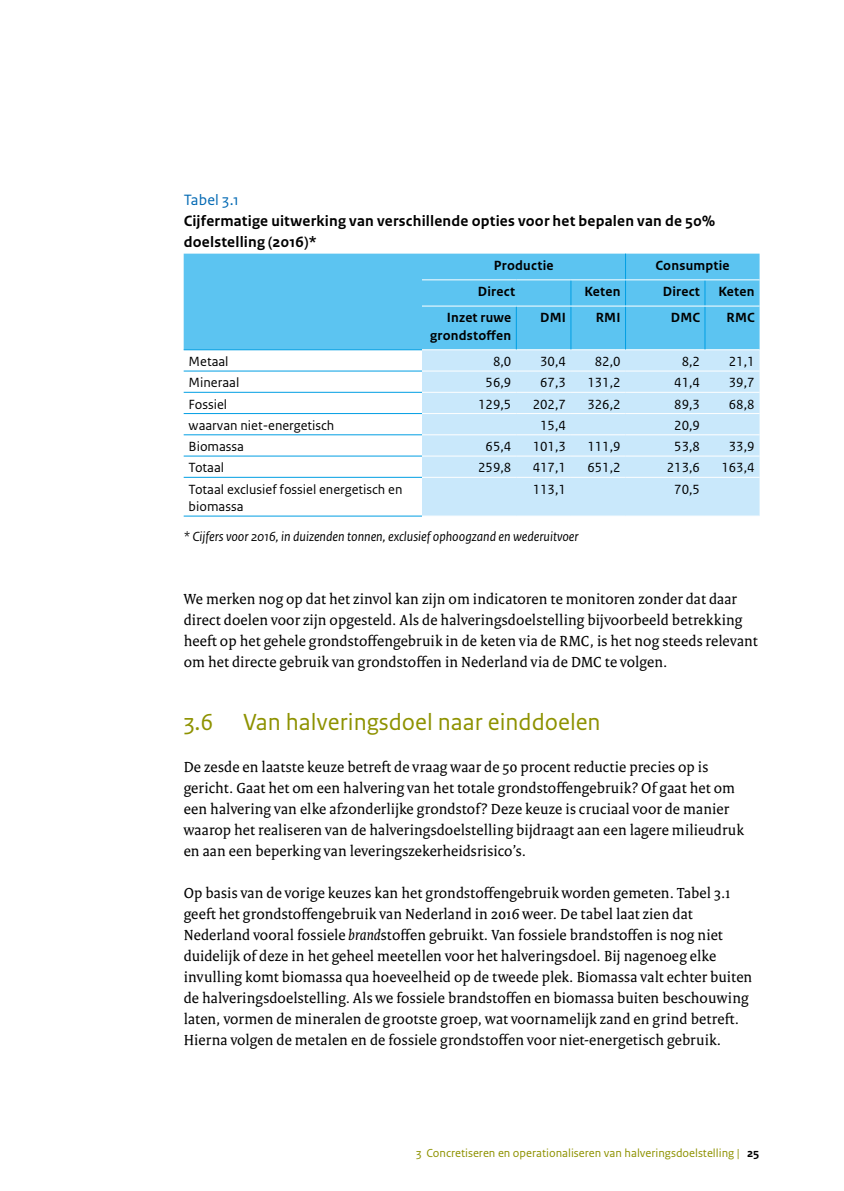
<style>
.page{position:relative;width:844px;height:1191px;background:#fff}
.page>*{position:absolute;margin:0;border:0;box-sizing:border-box;transform-origin:0 0}
.H2_Verdieping_-_GROE{font:24.5px "Rijksoverheid Sans Text";color:#8e9200}
.t1{font:15.75px/21px "Rijksoverheid Serif";letter-spacing:.01em;color:#000}
.Caption_T{font:700 15.75px/21px "Rijksoverheid Sans Text";letter-spacing:.015em;color:#000}
.Label_T{font:15.75px "Rijksoverheid Sans Text";letter-spacing:.01em;color:#0068b3}
.N_T{font:14px/17.5px "Rijksoverheid Sans Text";color:#000}
.H1_C_T{font:700 14px/17.5px "Rijksoverheid Sans Text";letter-spacing:.015em;color:#000;text-align:right}
.Fotobijschrift{font:italic 14px "Rijksoverheid Sans Text";color:#000}
.t2{font:12.25px "Rijksoverheid Sans Text";color:#8e9200}
.s1{font-style:italic}
.s2{font-weight:700;color:#000}
</style>
<div class="page">
<div style="left:184px;top:254px;width:575px;height:95px;background:#5cc4f1"></div>
<div style="left:422px;top:350px;width:337px;height:165px;background:#c9e8fb"></div>
<hr style="left:184px;top:370px;width:238px;height:1px;background:#009ee3">
<hr style="left:184px;top:392px;width:238px;height:1px;background:#009ee3">
<hr style="left:184px;top:413px;width:238px;height:1px;background:#009ee3">
<hr style="left:184px;top:434px;width:238px;height:1px;background:#009ee3">
<hr style="left:184px;top:455px;width:238px;height:1px;background:#009ee3">
<hr style="left:184px;top:477px;width:238px;height:1px;background:#009ee3">
<hr style="left:422px;top:370px;width:94px;height:1px;background:#fff">
<hr style="left:516px;top:370px;width:54px;height:1px;background:#fff">
<hr style="left:570px;top:370px;width:55px;height:1px;background:#fff">
<hr style="left:625px;top:370px;width:79px;height:1px;background:#fff">
<hr style="left:704px;top:370px;width:55px;height:1px;background:#fff">
<hr style="left:422px;top:392px;width:94px;height:1px;background:#fff">
<hr style="left:516px;top:392px;width:54px;height:1px;background:#fff">
<hr style="left:570px;top:392px;width:55px;height:1px;background:#fff">
<hr style="left:625px;top:392px;width:79px;height:1px;background:#fff">
<hr style="left:704px;top:392px;width:55px;height:1px;background:#fff">
<hr style="left:422px;top:413px;width:94px;height:1px;background:#fff">
<hr style="left:516px;top:413px;width:54px;height:1px;background:#fff">
<hr style="left:570px;top:413px;width:55px;height:1px;background:#fff">
<hr style="left:625px;top:413px;width:79px;height:1px;background:#fff">
<hr style="left:704px;top:413px;width:55px;height:1px;background:#fff">
<hr style="left:422px;top:434px;width:94px;height:1px;background:#fff">
<hr style="left:516px;top:434px;width:54px;height:1px;background:#fff">
<hr style="left:570px;top:434px;width:55px;height:1px;background:#fff">
<hr style="left:625px;top:434px;width:79px;height:1px;background:#fff">
<hr style="left:704px;top:434px;width:55px;height:1px;background:#fff">
<hr style="left:422px;top:455px;width:94px;height:1px;background:#fff">
<hr style="left:516px;top:455px;width:54px;height:1px;background:#fff">
<hr style="left:570px;top:455px;width:55px;height:1px;background:#fff">
<hr style="left:625px;top:455px;width:79px;height:1px;background:#fff">
<hr style="left:704px;top:455px;width:55px;height:1px;background:#fff">
<hr style="left:422px;top:477px;width:94px;height:1px;background:#fff">
<hr style="left:516px;top:477px;width:54px;height:1px;background:#fff">
<hr style="left:570px;top:477px;width:55px;height:1px;background:#fff">
<hr style="left:625px;top:477px;width:79px;height:1px;background:#fff">
<hr style="left:704px;top:477px;width:55px;height:1px;background:#fff">
<hr style="left:184px;top:515px;width:238px;height:1px;background:#009ee3">
<hr style="left:184px;top:349px;width:238px;height:1px;background:#009ee3">
<svg style="left:570px;top:280px;width:1px;height:26px"></svg>
<svg style="left:625px;top:254px;width:1px;height:52px"></svg>
<svg style="left:704px;top:280px;width:1px;height:26px"></svg>
<hr style="left:515px;top:306px;width:1px;height:43px;background:#009ee3">
<hr style="left:570px;top:306px;width:1px;height:43px;background:#009ee3">
<hr style="left:625px;top:306px;width:1px;height:43px;background:#009ee3">
<hr style="left:704px;top:306px;width:1px;height:43px;background:#009ee3">
<hr style="left:422px;top:279px;width:94px;height:1px;background:#fff">
<hr style="left:516px;top:279px;width:54px;height:1px;background:#fff">
<hr style="left:570px;top:279px;width:55px;height:1px;background:#fff">
<hr style="left:625px;top:279px;width:79px;height:1px;background:#fff">
<hr style="left:704px;top:279px;width:55px;height:1px;background:#fff">
<hr style="left:422px;top:306px;width:94px;height:1px;background:#fff">
<hr style="left:516px;top:306px;width:54px;height:1px;background:#fff">
<hr style="left:570px;top:306px;width:55px;height:1px;background:#fff">
<hr style="left:625px;top:306px;width:79px;height:1px;background:#fff">
<hr style="left:704px;top:306px;width:55px;height:1px;background:#fff">
<p class="Label_T" style="left:184px;top:190px;width:57px">Tabel 3.1</p>
<p class="Caption_T" style="left:184px;top:210px;width:532px">Cijfermatige uitwerking van verschillende opties voor het bepalen van de 50% doelstelling (2016)*</p>
<p class="H1_C_T" style="left:494px;top:257px;width:61px">Productie</p>
<p class="H1_C_T" style="left:655px;top:257px;width:76px">Consumptie</p>
<p class="H1_C_T" style="left:477px;top:283px;width:39px">Direct</p>
<p class="H1_C_T" style="left:584px;top:283px;width:38px">Keten</p>
<p class="H1_C_T" style="left:662px;top:283px;width:39px">Direct</p>
<p class="H1_C_T" style="left:718px;top:283px;width:38px">Keten</p>
<p class="H1_C_T" style="left:430px;top:309px;width:83px">Inzet ruwe grondstoffen</p>
<p class="H1_C_T" style="left:540px;top:309px;width:27px">DMI</p>
<p class="H1_C_T" style="left:595px;top:309px;width:26px">RMI</p>
<p class="H1_C_T" style="left:670px;top:309px;width:31px">DMC</p>
<p class="H1_C_T" style="left:726px;top:309px;width:30px">RMC</p>
<p class="N_T" style="left:189px;top:353px;width:41px">Metaal</p>
<p class="N_T" style="left:493px;top:353px;width:20px">8,0</p>
<p class="N_T" style="left:540px;top:353px;width:27px">30,4</p>
<p class="N_T" style="left:594px;top:353px;width:27px">82,0</p>
<p class="N_T" style="left:681px;top:353px;width:20px">8,2</p>
<p class="N_T" style="left:728px;top:353px;width:27px">21,1</p>
<p class="N_T" style="left:189px;top:374px;width:52px">Mineraal</p>
<p class="N_T" style="left:485px;top:374px;width:27px">56,9</p>
<p class="N_T" style="left:540px;top:374px;width:27px">67,3</p>
<p class="N_T" style="left:587px;top:374px;width:35px">131,2</p>
<p class="N_T" style="left:674px;top:374px;width:27px">41,4</p>
<p class="N_T" style="left:728px;top:374px;width:27px">39,7</p>
<p class="N_T" style="left:189px;top:395px;width:40px">Fossiel</p>
<p class="N_T" style="left:478px;top:395px;width:35px">129,5</p>
<p class="N_T" style="left:532px;top:395px;width:35px">202,7</p>
<p class="N_T" style="left:587px;top:395px;width:35px">326,2</p>
<p class="N_T" style="left:674px;top:395px;width:27px">89,3</p>
<p class="N_T" style="left:728px;top:395px;width:27px">68,8</p>
<p class="N_T" style="left:189px;top:417px;width:147px">waarvan niet-energetisch</p>
<p class="N_T" style="left:540px;top:417px;width:27px">15,4</p>
<p class="N_T" style="left:674px;top:417px;width:27px">20,9</p>
<p class="N_T" style="left:189px;top:438px;width:57px">Biomassa</p>
<p class="N_T" style="left:485px;top:438px;width:27px">65,4</p>
<p class="N_T" style="left:532px;top:438px;width:35px">101,3</p>
<p class="N_T" style="left:587px;top:438px;width:35px">111,9</p>
<p class="N_T" style="left:674px;top:438px;width:27px">53,8</p>
<p class="N_T" style="left:728px;top:438px;width:27px">33,9</p>
<p class="N_T" style="left:189px;top:459px;width:37px">Totaal</p>
<p class="N_T" style="left:478px;top:459px;width:35px">259,8</p>
<p class="N_T" style="left:532px;top:459px;width:35px">417,1</p>
<p class="N_T" style="left:587px;top:459px;width:35px">651,2</p>
<p class="N_T" style="left:666px;top:459px;width:35px">213,6</p>
<p class="N_T" style="left:721px;top:459px;width:35px">163,4</p>
<p class="N_T" style="left:189px;top:480px;width:215px">Totaal exclusief fossiel energetisch en biomassa</p>
<p class="N_T" style="left:532px;top:480px;width:35px">113,1</p>
<p class="N_T" style="left:674px;top:480px;width:27px">70,5</p>
<p class="Fotobijschrift" style="left:184px;top:528px;width:396px">* Cijfers voor 2016, in duizenden tonnen, exclusief ophoogzand en wederuitvoer</p>
<p class="t1" style="left:184px;top:588px;width:575px">We merken nog op dat het zinvol kan zijn om indicatoren te monitoren zonder dat daar direct doelen voor zijn opgesteld. Als de halveringsdoelstelling bijvoorbeeld betrekking heeft op het gehele grondstoffengebruik in de keten via de RMC, is het nog steeds relevant om het directe gebruik van grondstoffen in Nederland via de DMC te volgen.</p>
<p class="H2_Verdieping_-_GROE" style="left:184px;top:708px;width:418px">3.6 Van halveringsdoel naar einddoelen</p>
<p class="t1" style="left:184px;top:756px;width:561px">De zesde en laatste keuze betreft de vraag waar de 50 procent reductie precies op is gericht. Gaat het om een halvering van het totale grondstoffengebruik? Of gaat het om een halvering van elke afzonderlijke grondstof? Deze keuze is cruciaal voor de manier waarop het realiseren van de halveringsdoelstelling bijdraagt aan een lagere milieudruk en aan een beperking van leveringszekerheidsrisico’s.</p>
<p class="t1" style="left:184px;top:882px;width:570px">Op basis van de vorige keuzes kan het grondstoffengebruik worden gemeten. Tabel 3.1 geeft het grondstoffengebruik van Nederland in 2016 weer. De tabel laat zien dat Nederland vooral fossiele <span class="s1">brand</span>stoffen gebruikt. Van fossiele brandstoffen is nog niet duidelijk of deze in het geheel meetellen voor het halveringsdoel. Bij nagenoeg elke invulling komt biomassa qua hoeveelheid op de tweede plek. Biomassa valt echter buiten de halveringsdoelstelling. Als we fossiele brandstoffen en biomassa buiten beschouwing laten, vormen de mineralen de grootste groep, wat voornamelijk zand en grind betreft.<br>Hierna volgen de metalen en de fossiele grondstoffen voor niet-energetisch gebruik.</p>
<p class="t2" style="left:416px;top:1146px;width:345px">3 Concretiseren en operationaliseren van halveringsdoelstelling | <span class="s2">25</span></p>
</div>
